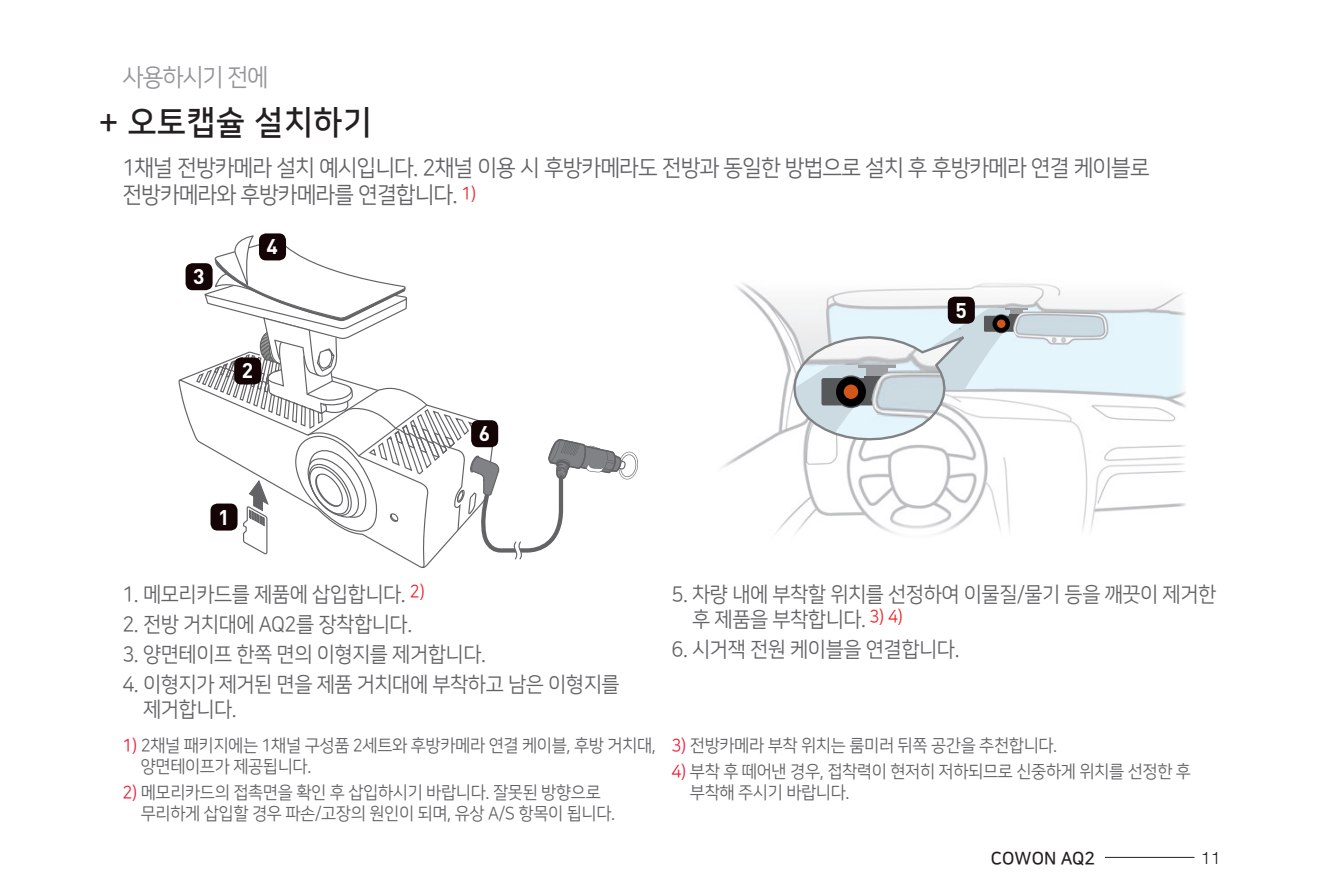
<style>
.page{position:relative;width:1320px;height:893px;background:#fff}
.page>*{position:absolute;margin:0;border:0;box-sizing:border-box;transform-origin:0 0}
.t1{font:33.25px "Nanum Square B";letter-spacing:.025em;color:#231f20;scale:.95 1}
.t2{font:24.5px "Nanum Square R";letter-spacing:-.05em;color:#939598;scale:.95 1}
.t3{font:22.75px/27.3px "Nanum Square R";letter-spacing:-.04em;color:#636366;scale:.95 1}
.t4{font:21px/25.2px "Nanum Square R";letter-spacing:-.02em;color:#636366;scale:.95 1}
.t5{font:700 21px "DIN";color:#fff}
.t6{font:17.5px/21px "Nanum Square R";letter-spacing:-.02em;color:#636366;scale:.95 1}
.t7{font:17.5px "Nanum Square B";color:#231f20}
.t8{font:300 17.5px "Helvetica Neue LT";color:#231f20}
.s1{color:#ed1a37}
</style>
<div class="page">
<hr style="left:1105px;top:857px;width:89px;height:1px;background:#231f20">
<svg style="left:178px;top:236px;width:460px;height:332px"></svg>
<img style="left:722px;top:283px;width:463px;height:251px">
<svg style="left:792px;top:307px;width:242px;height:135px"></svg>
<div style="left:210px;top:504px;width:27px;height:27px;background:#140405;border-radius:7px"></div>
<div style="left:234px;top:357px;width:27px;height:27px;background:#140405;border-radius:7px"></div>
<div style="left:186px;top:263px;width:27px;height:27px;background:#140405;border-radius:7px"></div>
<div style="left:259px;top:233px;width:27px;height:27px;background:#140405;border-radius:7px"></div>
<div style="left:947px;top:297px;width:27px;height:27px;background:#140405;border-radius:7px"></div>
<div style="left:471px;top:420px;width:27px;height:27px;background:#140405;border-radius:7px"></div>
<h2 class="t2" style="left:122px;top:65px;width:155px">사용하시기 전에</h2>
<h1 class="t1" style="left:99px;top:105px;width:288px">+ 오토캡슐 설치하기</h1>
<h3 class="t3" style="left:122px;top:155px;width:1083px">1채널 전방카메라 설치 예시입니다. 2채널 이용 시 후방카메라도 전방과 동일한 방법으로 설치 후 후방카메라 연결 케이블로 전방카메라와 후방카메라를 연결합니다. <sup>1)</sup></h3>
<p class="t5" style="left:193px;top:263px;width:13px">3</p>
<p class="t5" style="left:266px;top:233px;width:13px">4</p>
<p class="t5" style="left:242px;top:357px;width:13px">2</p>
<p class="t5" style="left:479px;top:420px;width:13px">6</p>
<p class="t5" style="left:955px;top:296px;width:13px">5</p>
<p class="t5" style="left:218px;top:503px;width:13px">1</p>
<p class="t4" style="left:122px;top:582px;width:320px">1. 메모리카드를 제품에 삽입합니다. <sup>2)</sup></p>
<p class="t4" style="left:122px;top:612px;width:306px">2. 전방 거치대에 AQ2를 장착합니다.</p>
<p class="t4" style="left:122px;top:642px;width:384px">3. 양면테이프 한쪽 면의 이형지를 제거합니다.</p>
<p class="t4" style="left:143px;top:672px;width:503px;text-indent:-21px">4. 이형지가 제거된 면을 제품 거치대에 부착하고 남은 이형지를 제거합니다.</p>
<p class="t6" style="left:141px;top:735px;width:544px;text-indent:-18px"><span class="s1">1)</span> 2채널 패키지에는 1채널 구성품 2세트와 후방카메라 연결 케이블, 후방 거치대, 양면테이프가 제공됩니다.</p>
<p class="t6" style="left:141px;top:782px;width:501px;text-indent:-18px"><span class="s1">2)</span> 메모리카드의 접촉면을 확인 후 삽입하시기 바랍니다. 잘못된 방향으로 무리하게 삽입할 경우 파손/고장의 원인이 되며, 유상 A/S 항목이 됩니다.</p>
<p class="t4" style="left:692px;top:582px;width:553px;text-indent:-21px">5. 차량 내에 부착할 위치를 선정하여 이물질/물기 등을 깨끗이 제거한 후 제품을 부착합니다. <sup>3)</sup> <sup>4)</sup></p>
<p class="t4" style="left:671px;top:637px;width:305px">6. 시거잭 전원 케이블을 연결합니다.</p>
<p class="t6" style="left:671px;top:735px;width:407px"><span class="s1">3)</span> 전방카메라 부착 위치는 룸미러 뒤쪽 공간을 추천합니다.</p>
<p class="t6" style="left:690px;top:761px;width:529px;text-indent:-18px"><span class="s1">4)</span> 부착 후 떼어낸 경우, 접착력이 현저히 저하되므로 신중하게 위치를 선정한 후 부착해 주시기 바랍니다.</p>
<p class="t7" style="left:991px;top:849px;width:106px">COWON AQ2</p>
<p class="t8" style="left:1201px;top:847px;width:21px">11</p>
</div>
